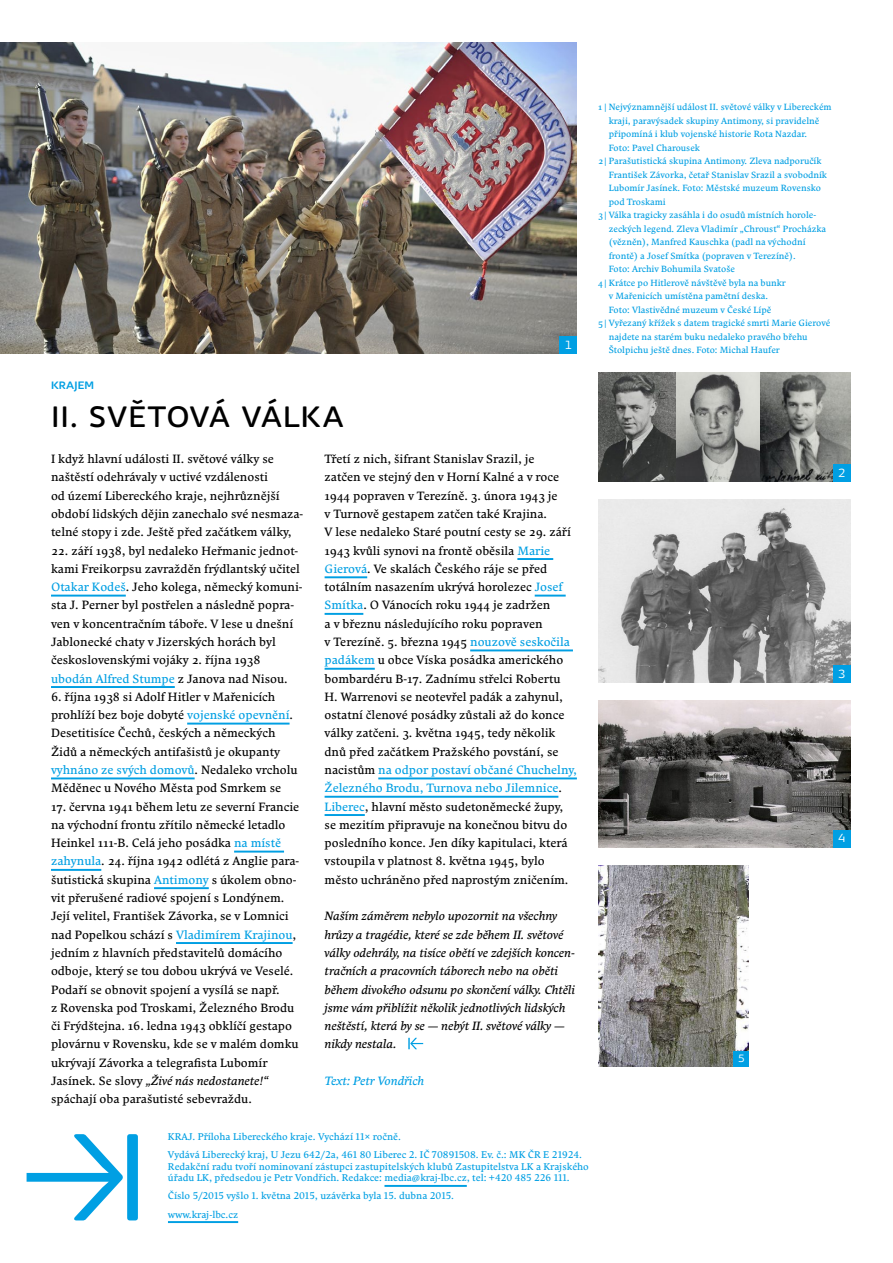
<style>
.page{position:relative;width:893px;height:1263px;background:#fff}
.page>*{position:absolute;margin:0;border:0;box-sizing:border-box;transform-origin:0 0}
.t1{font:500 30px "Knedle";letter-spacing:.04em;color:#000}
.t2{font:500 13.5px "Knedle";color:#009fe3}
.t3{font:12px/18.3px "Comenia Serif";color:#000}
.t4{font:italic 12px/18.3px "Comenia Serif";color:#000}
.t5{font:italic 12px "Comenia Serif";color:#009fe3}
.t6{font:12px "Knedle";color:#fff}
.t7{font:10.8px "Knedle";color:#fff}
.t8{font:9.75px/18.1px "Comenia Serif";color:#009fe3}
.t9{font:9px "Comenia Serif";color:#009fe3}
.s1{color:#009fe3}
.s2{font-style:italic}
</style>
<div class="page">
<hr style="left:51px;top:595px;width:75px;height:1px;background:#009fe3">
<hr style="left:51px;top:686px;width:124px;height:2px;background:#009fe3">
<hr style="left:187px;top:723px;width:103px;height:1px;background:#009fe3">
<hr style="left:51px;top:777px;width:144px;height:2px;background:#009fe3">
<hr style="left:234px;top:851px;width:50px;height:1px;background:#009fe3">
<hr style="left:51px;top:869px;width:50px;height:2px;background:#009fe3">
<hr style="left:154px;top:887px;width:55px;height:2px;background:#009fe3">
<hr style="left:176px;top:942px;width:117px;height:2px;background:#009fe3">
<hr style="left:517px;top:558px;width:36px;height:2px;background:#009fe3">
<hr style="left:325px;top:576px;width:42px;height:2px;background:#009fe3">
<hr style="left:535px;top:595px;width:31px;height:1px;background:#009fe3">
<hr style="left:325px;top:613px;width:38px;height:2px;background:#009fe3">
<hr style="left:470px;top:649px;width:103px;height:2px;background:#009fe3">
<hr style="left:325px;top:668px;width:50px;height:2px;background:#009fe3">
<hr style="left:378px;top:777px;width:199px;height:2px;background:#009fe3">
<hr style="left:325px;top:796px;width:233px;height:2px;background:#009fe3">
<hr style="left:325px;top:814px;width:40px;height:2px;background:#009fe3">
<svg style="left:408px;top:1038px;width:15px;height:11px"></svg>
<div style="left:127px;top:1134px;width:11px;height:86px;background:#009fe3;border-radius:3px"></div>
<svg style="left:27px;top:1134px;width:96px;height:86px"></svg>
<hr style="left:384px;top:1185px;width:83px;height:2px;background:#009fe3">
<hr style="left:168px;top:1221px;width:70px;height:2px;background:#009fe3">
<img style="left:0;top:43px;width:577px;height:310px">
<div style="left:560px;top:336px;width:17px;height:17px;background:#009fe3"></div>
<img style="left:598px;top:372px;width:252px;height:109px">
<div style="left:833px;top:464px;width:17px;height:17px;background:#009fe3"></div>
<img style="left:598px;top:500px;width:252px;height:182px">
<div style="left:833px;top:665px;width:17px;height:17px;background:#009fe3"></div>
<img style="left:598px;top:701px;width:252px;height:146px">
<div style="left:833px;top:830px;width:17px;height:17px;background:#009fe3"></div>
<img style="left:598px;top:865px;width:151px;height:201px">
<div style="left:734px;top:1051px;width:15px;height:15px;background:#009fe3"></div>
<p class="t2" style="left:51px;top:374px;width:44px">Krajem</p>
<p class="t6" style="left:565px;top:337px;width:9px">1</p>
<h1 class="t1" style="left:51px;top:395px;width:294px">II. SVĚTOVÁ VÁLKA</h1>
<p class="t3" style="left:51px;top:449px;width:254px">I když hlavní události II. světové války se naštěstí odehrávaly v uctivé vzdálenosti<br>od území Libereckého kraje, nejhrůznější období lidských dějin zanechalo své nesmaza&shy;telné stopy i zde. Ještě před začátkem války,</p>
<p class="t3" style="left:51px;top:541px;width:253px">22. září 1938, byl nedaleko Heřmanic jednot&shy;kami Freikorpsu zavražděn frýdlantský učitel <span class="s1">Otakar Kodeš</span>. Jeho kolega, německý komuni&shy;sta J. Perner byl postřelen a následně popra&shy;ven v koncentračním táboře. V lese u dnešní Jablonecké chaty v Jizerských horách byl československými vojáky 2. října 1938 <span class="s1">ubodán Alfred Stumpe</span> z Janova nad Nisou.</p>
<p class="t3" style="left:51px;top:687px;width:248px">6. října 1938 si Adolf Hitler v Mařenicích prohlíží bez boje dobyté <span class="s1">vojenské opevnění</span>.<br>Desetitisíce Čechů, českých a německých Židů a německých antifašistů je okupanty <span class="s1">vyhnáno ze svých domovů</span>. Nedaleko vrcholu Měděnec u Nového Města pod Smrkem se</p>
<p class="t3" style="left:51px;top:797px;width:250px">17. června 1941 během letu ze severní Francie na východní frontu zřítilo německé letadlo Heinkel 111-B. Celá jeho posádka <span class="s1">na místě zahynula</span>. 24. října 1942 odlétá z Anglie para&shy;šutistická skupina <span class="s1">Antimony</span> s úkolem obno&shy;vit přerušené radiové spojení s Londýnem.<br>Její velitel, František Závorka, se v Lomnici nad Popelkou schází s <span class="s1">Vladimírem Krajinou</span>, jedním z hlavních představitelů domácího odboje, který se tou dobou ukrývá ve Veselé.<br>Podaří se obnovit spojení a vysílá se např.<br>z Rovenska pod Troskami, Železného Brodu či Frýdštejna. 16. ledna 1943 obklíčí gestapo plovárnu v Rovensku, kde se v malém domku ukrývají Závorka a telegrafista Lubomír Jasínek. Se slovy <span class="s2">„Živé nás nedostanete!“ </span>spáchají oba parašutisté sebevraždu.</p>
<p class="t3" style="left:325px;top:449px;width:254px">Třetí z nich, šifrant Stanislav Srazil, je<br>zatčen ve stejný den v Horní Kalné a v roce 1944 popraven v Terezíně. 3. února 1943 je<br>v Turnově gestapem zatčen také Krajina.<br>V lese nedaleko Staré poutní cesty se 29. září 1943 kvůli synovi na frontě oběsila <span class="s1">Marie Gierová</span>. Ve skalách Českého ráje se před totálním nasazením ukrývá horolezec <span class="s1">Josef Smítka</span>. O Vánocích roku 1944 je zadržen<br>a v březnu následujícího roku popraven<br>v Terezíně. 5. března 1945 <span class="s1">nouzově seskočila padákem</span> u obce Víska posádka amerického bombardéru B-17. Zadnímu střelci Robertu<br>H. Warrenovi se neotevřel padák a zahynul, ostatní členové posádky zůstali až do konce války zatčeni. 3. května 1945, tedy několik dnů před začátkem Pražského povstání, se nacistům <span class="s1">na odpor postaví občané Chuchelny, Železného Brodu, Turnova nebo Jilemnice</span>.<br><span class="s1">Liberec</span>, hlavní město sudetoněmecké župy, se mezitím připravuje na konečnou bitvu do posledního konce. Jen díky kapitulaci, která vstoupila v platnost 8. května 1945, bylo město uchráněno před naprostým zničením.</p>
<p class="t4" style="left:325px;top:907px;width:252px">Naším záměrem nebylo upozornit na všechny hrůzy a tragédie, které se zde během II. světové války odehrály, na tisíce obětí ve zdejších koncen&shy;tračních a pracovních táborech nebo na oběti během divokého odsunu po skončení války. Chtěli jsme vám přiblížit několik jednotlivých lidských neštěstí, která by se — nebýt II. světové války — nikdy nestala.</p>
<p class="t5" style="left:325px;top:1072px;width:101px">Text: Petr Vondřich</p>
<p class="t9" style="left:598px;top:101px;width:235px">1 | Nejvýznamnější událost II. světové války v Libereckém</p>
<p class="t9" style="left:609px;top:114px;width:212px">kraji, paravýsadek skupiny Antimony, si pravidelně</p>
<p class="t9" style="left:609px;top:128px;width:200px">připomíná i klub vojenské historie Rota Nazdar.</p>
<p class="t9" style="left:609px;top:141px;width:93px">Foto: Pavel Charousek</p>
<p class="t9" style="left:598px;top:155px;width:225px">2| Parašutistická skupina Antimony. Zleva nadporučík</p>
<p class="t9" style="left:609px;top:168px;width:220px">František Závorka, četař Stanislav Srazil a svobodník</p>
<p class="t9" style="left:609px;top:182px;width:214px">Lubomír Jasínek. Foto: Městské muzeum Rovensko</p>
<p class="t9" style="left:609px;top:195px;width:59px">pod Troskami</p>
<p class="t9" style="left:598px;top:209px;width:220px">3| Válka tragicky zasáhla i do osudů místních horole-</p>
<p class="t9" style="left:609px;top:222px;width:219px">zeckých legend. Zleva Vladimír „Chroust“ Procházka</p>
<p class="t9" style="left:609px;top:236px;width:198px">(vězněn), Manfred Kauschka (padl na východní</p>
<p class="t9" style="left:609px;top:249px;width:188px">frontě) a Josef Smítka (popraven v Terezíně).</p>
<p class="t9" style="left:609px;top:263px;width:128px">Foto: Archiv Bohumila Svatoše</p>
<p class="t9" style="left:598px;top:276px;width:189px">4| Krátce po Hitlerově návštěvě byla na bunkr</p>
<p class="t9" style="left:609px;top:290px;width:161px">v Mařenicích umístěna pamětní deska.</p>
<p class="t9" style="left:609px;top:303px;width:164px">Foto: Vlastivědné muzeum v České Lípě</p>
<p class="t9" style="left:598px;top:317px;width:234px">5| Vyřezaný křížek s datem tragické smrti Marie Gierové</p>
<p class="t9" style="left:609px;top:330px;width:200px">najdete na starém buku nedaleko pravého břehu</p>
<p class="t9" style="left:609px;top:344px;width:172px">Štolpichu ještě dnes. Foto: Michal Haufer</p>
<p class="t6" style="left:838px;top:465px;width:9px">2</p>
<p class="t6" style="left:838px;top:666px;width:9px">3</p>
<p class="t7" style="left:738px;top:1051px;width:8px">5</p>
<p class="t6" style="left:838px;top:830px;width:9px">4</p>
<p class="t8" style="left:168px;top:1127px;width:416px">KRAJ. Příloha Libereckého kraje. Vychází 11× ročně.<br>Vydává Liberecký kraj, U Jezu 642/2a, 461 80 Liberec 2. IČ 70891508. Ev. č.: MK ČR E 21924.</p>
<p class="t8" style="left:168px;top:1160px;width:422px;line-height:11.7px">Redakční radu tvoří nominovaní zástupci zastupitelských klubů Zastupitelstva LK a Krajského úřadu LK, předsedou je Petr Vondřich. Redakce: media@kraj-lbc.cz, tel: +420 485 226 111.</p>
<p class="t8" style="left:168px;top:1187px;width:288px">Číslo 5/2015 vyšlo 1. května 2015, uzávěrka byla 15. dubna 2015. www.kraj-lbc.cz</p>
</div>
